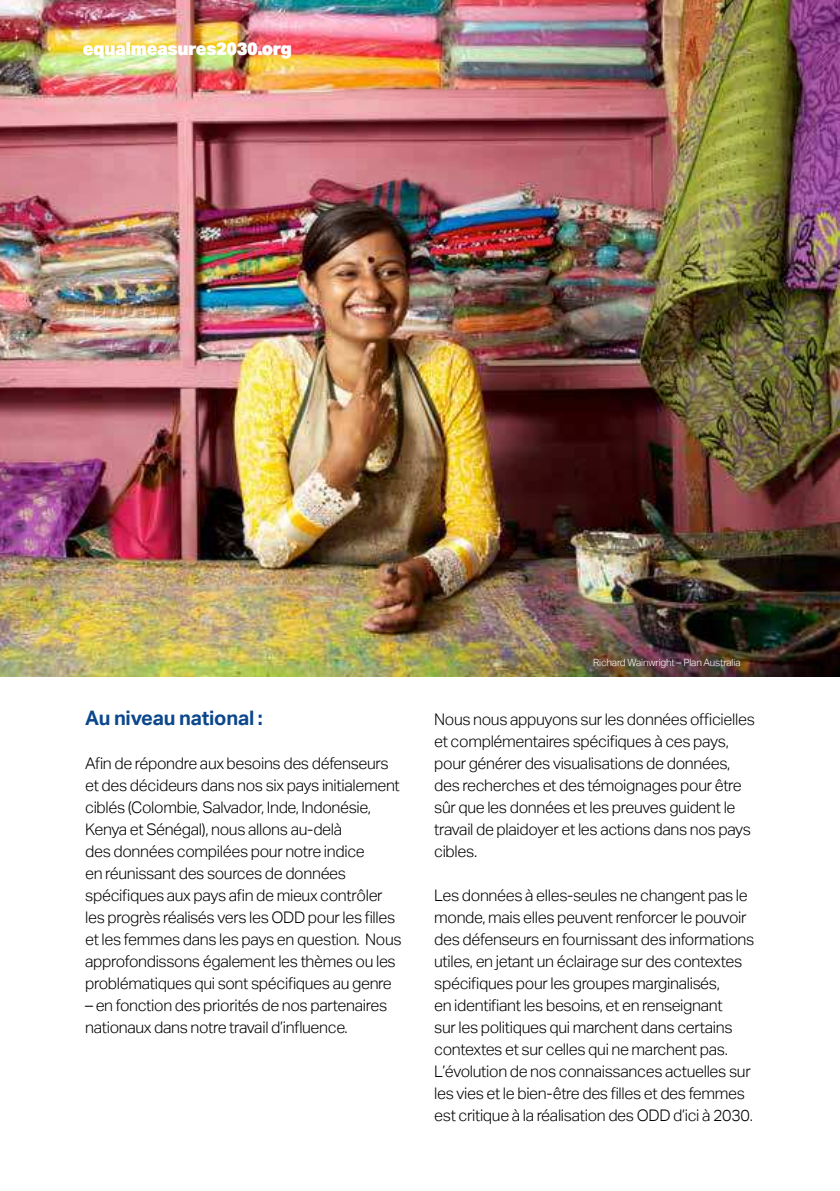
<style>
.page{position:relative;width:840px;height:1191px;background:#fff}
.page>*{position:absolute;margin:0;border:0;box-sizing:border-box;transform-origin:0 0}
.t1{font:700 20px "Aktiv Grotesk";letter-spacing:-.01em;color:#0b478c}
.t2{font:900 18px "Aktiv Grotesk";letter-spacing:-.02em;color:#fff}
.t3{font:300 16px/22px "Aktiv Grotesk";letter-spacing:-.02em;color:#000}
.t4{font:300 10px "Aktiv Grotesk";letter-spacing:-.015em;color:#fff}
</style>
<div class="page">
<img style="left:0;top:0;width:839px;height:676px">
<p class="t2" style="left:83px;top:38px;width:211px">equalmeasures2030.org</p>
<p class="t1" style="left:85px;top:706px;width:179px">Au niveau national :</p>
<p class="t3" style="left:85px;top:753px;width:318px">Afin de répondre aux besoins des défenseurs et des décideurs dans nos six pays initialement ciblés (Colombie, Salvador, Inde, Indonésie, Kenya et Sénégal), nous allons au-delà<br>des données compilées pour notre indice<br>en réunissant des sources de données spécifiques aux pays afin de mieux contrôler les progrès réalisés vers les ODD pour les filles et les femmes dans les pays en question. Nous approfondissons également les thèmes ou les problématiques qui sont spécifiques au genre</p>
<p class="t3" style="left:85px;top:994px;width:303px">– en fonction des priorités de nos partenaires nationaux dans notre travail d’influence.</p>
<p class="t4" style="left:593px;top:657px;width:149px">Richard Wainwright – Plan Australia</p>
<p class="t3" style="left:434px;top:709px;width:322px">Nous nous appuyons sur les données officielles et complémentaires spécifiques à ces pays, pour générer des visualisations de données, des recherches et des témoignages pour être sûr que les données et les preuves guident le travail de plaidoyer et les actions dans nos pays cibles.</p>
<p class="t3" style="left:434px;top:884px;width:321px">Les données à elles-seules ne changent pas le monde, mais elles peuvent renforcer le pouvoir des défenseurs en fournissant des informations utiles, en jetant un éclairage sur des contextes spécifiques pour les groupes marginalisés,<br>en identifiant les besoins, et en renseignant<br>sur les politiques qui marchent dans certains contextes et sur celles qui ne marchent pas.<br>L’évolution de nos connaissances actuelles sur les vies et le bien-être des filles et des femmes est critique à la réalisation des ODD d’ici à 2030.</p>
</div>
